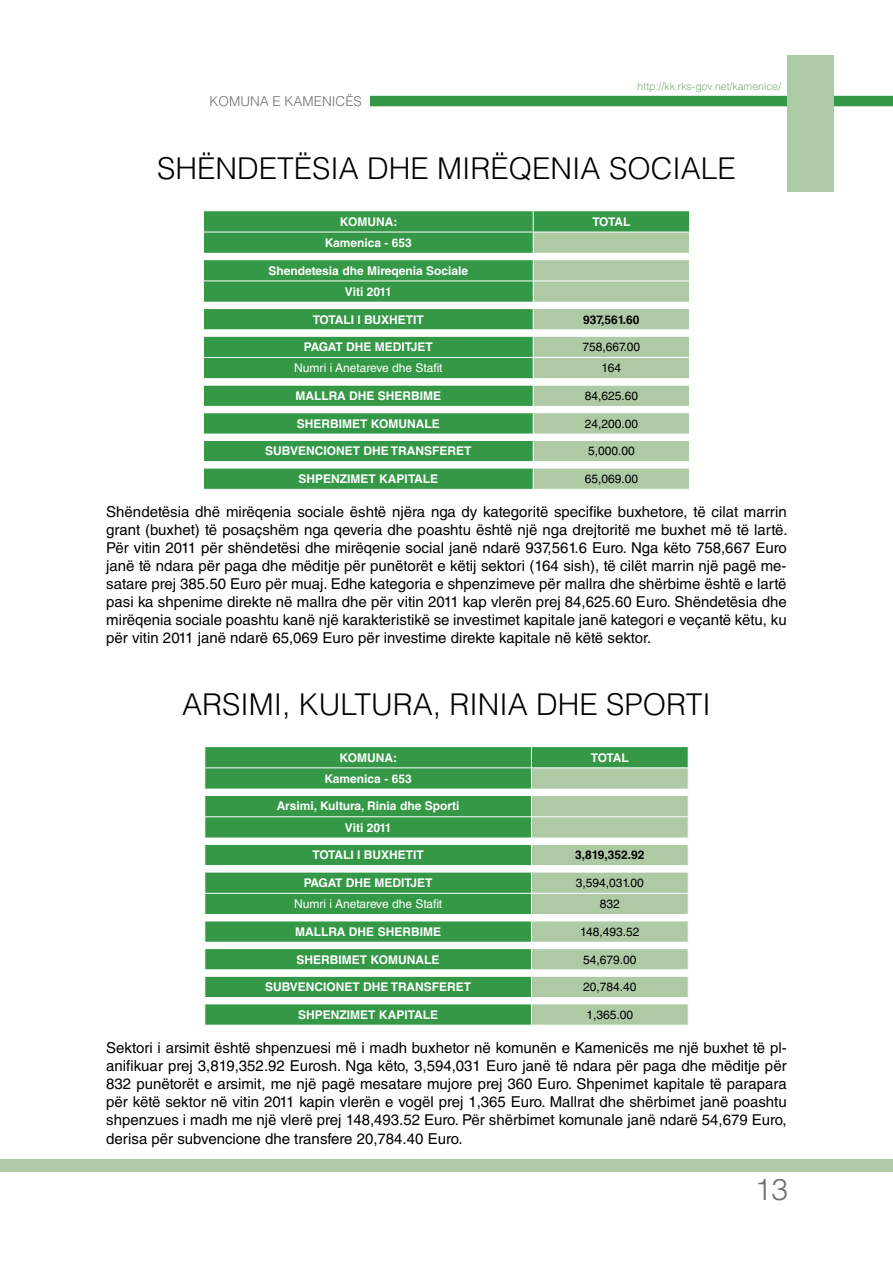
<style>
.page{position:relative;width:893px;height:1263px;background:#fff}
.page>*{position:absolute;margin:0;border:0;box-sizing:border-box;transform-origin:0 0}
.t1{font:300 30px "Helvetica LT Std";color:#000}
.t2{font:300 30px "Helvetica LT Std";color:#6d6e71}
.t3{font:15px/18px "Helvetica LT Std";color:#000;text-align:justify}
.t4{font:300 13.5px "Helvetica LT Std";color:#6d6e71}
.t5{font:700 12px/21.3px "Helvetica LT Std";color:#fff;text-align:center}
.t6{font:12px "Helvetica LT Std";color:#000}
.t7{font:12px "Helvetica LT Std";color:#fff}
.t8{font:700 12px "Helvetica LT Std";color:#000}
.t9{font:300 10.5px "Helvetica LT Std";color:#78ae72}
</style>
<div class="page">
<div style="left:370px;top:96px;width:523px;height:10px;background:#349846"></div>
<div style="left:787px;top:55px;width:46px;height:136px;background:#aecaa5"></div>
<div style="left:0;top:1159px;width:893px;height:12px;background:#aecaa5"></div>
<div style="left:204px;top:211px;width:329px;height:278px;background:#349846"></div>
<svg style="left:204px;top:254px;width:329px;height:214px;fill:#349846"></svg>
<hr style="left:203px;top:232px;width:330px;height:1px;background:#fff">
<hr style="left:203px;top:253px;width:330px;height:1px;background:#fff">
<hr style="left:203px;top:259px;width:330px;height:1px;background:#fff">
<hr style="left:203px;top:281px;width:330px;height:1px;background:#fff">
<hr style="left:203px;top:302px;width:330px;height:1px;background:#fff">
<hr style="left:203px;top:308px;width:330px;height:1px;background:#fff">
<hr style="left:203px;top:329px;width:330px;height:1px;background:#fff">
<hr style="left:203px;top:336px;width:330px;height:1px;background:#fff">
<hr style="left:203px;top:357px;width:330px;height:1px;background:#fff">
<hr style="left:203px;top:378px;width:330px;height:1px;background:#fff">
<hr style="left:203px;top:385px;width:330px;height:1px;background:#fff">
<hr style="left:203px;top:406px;width:330px;height:1px;background:#fff">
<hr style="left:203px;top:412px;width:330px;height:1px;background:#fff">
<hr style="left:203px;top:434px;width:330px;height:1px;background:#fff">
<hr style="left:203px;top:440px;width:330px;height:1px;background:#fff">
<hr style="left:203px;top:461px;width:330px;height:1px;background:#fff">
<hr style="left:203px;top:468px;width:330px;height:1px;background:#fff">
<svg style="left:203px;top:211px;width:1px;height:278px"></svg>
<svg style="left:533px;top:211px;width:157px;height:278px"></svg>
<svg style="left:205px;top:747px;width:326px;height:278px;background:#399a4a"></svg>
<svg style="left:205px;top:790px;width:326px;height:213px;fill:#349846"></svg>
<hr style="left:204px;top:767px;width:327px;height:1px;background:#fff">
<hr style="left:204px;top:789px;width:327px;height:1px;background:#fff">
<hr style="left:204px;top:795px;width:327px;height:1px;background:#fff">
<hr style="left:204px;top:816px;width:327px;height:1px;background:#fff">
<hr style="left:204px;top:838px;width:327px;height:1px;background:#fff">
<hr style="left:204px;top:844px;width:327px;height:1px;background:#fff">
<hr style="left:204px;top:865px;width:327px;height:1px;background:#fff">
<hr style="left:204px;top:872px;width:327px;height:1px;background:#fff">
<hr style="left:204px;top:893px;width:327px;height:1px;background:#fff">
<hr style="left:204px;top:914px;width:327px;height:1px;background:#fff">
<hr style="left:204px;top:920px;width:327px;height:1px;background:#fff">
<hr style="left:204px;top:942px;width:327px;height:1px;background:#fff">
<hr style="left:204px;top:948px;width:327px;height:1px;background:#fff">
<hr style="left:204px;top:969px;width:327px;height:1px;background:#fff">
<hr style="left:204px;top:976px;width:327px;height:1px;background:#fff">
<hr style="left:204px;top:997px;width:327px;height:1px;background:#fff">
<hr style="left:204px;top:1003px;width:327px;height:1px;background:#fff">
<svg style="left:204px;top:747px;width:1px;height:278px"></svg>
<svg style="left:531px;top:747px;width:158px;height:278px"></svg>
<p class="t4" style="left:210px;top:93px;width:152px">Komuna e KamenicËs</p>
<p class="t9" style="left:638px;top:80px;width:145px">http://kk.rks-gov.net/kamenice/</p>
<h1 class="t1" style="left:157px;top:149px;width:393px">SHËNDETËSIA DHE MI RËQENIA</h1>
<h1 class="t1" style="left:609px;top:149px;width:125px">SOCIALE</h1>
<p class="t5" style="left:340px;top:211px;width:59px">KOMUNA:</p>
<p class="t5" style="left:592px;top:211px;width:39px">TOTAL</p>
<p class="t5" style="left:325px;top:232px;width:89px">Kamenica - 653</p>
<p class="t5" style="left:268px;top:260px;width:201px">Shendetesia dhe Mireqenia Sociale<br>Viti 2011</p>
<p class="t5" style="left:313px;top:308px;width:113px">TOTALI I BUXHETIT</p>
<p class="t8" style="left:583px;top:312px;width:58px">937,561.60</p>
<p class="t5" style="left:304px;top:336px;width:130px">PAGAT DHE MEDITJET</p>
<p class="t6" style="left:582px;top:340px;width:59px">758,667.00</p>
<p class="t7" style="left:294px;top:361px;width:150px">Numri i Anetareve dhe Stafit</p>
<p class="t6" style="left:602px;top:361px;width:21px">164</p>
<p class="t5" style="left:295px;top:385px;width:147px">MALLRA DHE SHERBIME</p>
<p class="t6" style="left:585px;top:389px;width:55px">84,625.60</p>
<p class="t5" style="left:297px;top:413px;width:144px">SHERBIMET KOMUNALE</p>
<p class="t6" style="left:585px;top:416px;width:55px">24,200.00</p>
<p class="t5" style="left:265px;top:440px;width:208px">SUBVENCIONET DHE TRANSFERET</p>
<p class="t6" style="left:588px;top:444px;width:48px">5,000.00</p>
<p class="t5" style="left:298px;top:468px;width:141px">SHPENZIMET KAPITALE</p>
<p class="t6" style="left:585px;top:472px;width:55px">65,069.00</p>
<p class="t3" style="left:106px;top:502px;width:683px">Shëndetësia dhë mirëqenia sociale është njëra nga dy kategoritë specifike buxhetore, të cilat marrin grant (buxhet) të posaçshëm nga qeveria dhe poashtu është një nga drejtoritë me buxhet më të lartë.<br>Për vitin 2011 për shëndetësi dhe mirëqenie social janë ndarë 937,561.6 Euro. Nga këto 758,667 Euro janë të ndara për paga dhe mëditje për punëtorët e këtij sektori (164 sish), të cilët marrin një pagë me&shy;satare prej 385.50 Euro për muaj. Edhe kategoria e shpenzimeve për mallra dhe shërbime është e lartë pasi ka shpenime direkte në mallra dhe për vitin 2011 kap vlerën prej 84,625.60 Euro. Shëndetësia dhe mirëqenia sociale poashtu kanë një karakteristikë se investimet kapitale janë kategori e veçantë këtu, ku për vitin 2011 janë ndarë 65,069 Euro për investime direkte kapitale në këtë sektor.</p>
<h1 class="t1" style="left:182px;top:685px;width:303px">ARSIMI , KU LTU RA, RINIA</h1>
<h1 class="t1" style="left:536px;top:685px;width:170px">DHE SPORTI</h1>
<p class="t5" style="left:340px;top:746px;width:59px">KOMUNA:</p>
<p class="t5" style="left:591px;top:746px;width:39px">TOTAL</p>
<p class="t5" style="left:325px;top:768px;width:89px">Kamenica - 653</p>
<p class="t5" style="left:277px;top:795px;width:184px">Arsimi, Kultura, Rinia dhe Sporti<br>Viti 2011</p>
<p class="t5" style="left:312px;top:844px;width:113px">TOTALI I BUXHETIT</p>
<p class="t8" style="left:575px;top:848px;width:71px">3,819,352.92</p>
<p class="t5" style="left:304px;top:872px;width:130px">PAGAT DHE MEDITJET</p>
<p class="t6" style="left:576px;top:876px;width:70px">3,594,031.00</p>
<p class="t7" style="left:294px;top:897px;width:150px">Numri i Anetareve dhe Stafit</p>
<p class="t6" style="left:600px;top:897px;width:22px">832</p>
<p class="t5" style="left:295px;top:921px;width:147px">MALLRA DHE SHERBIME</p>
<p class="t6" style="left:580px;top:925px;width:61px">148,493.52</p>
<p class="t5" style="left:297px;top:948px;width:144px">SHERBIMET KOMUNALE</p>
<p class="t6" style="left:583px;top:952px;width:55px">54,679.00</p>
<p class="t5" style="left:265px;top:976px;width:208px">SUBVENCIONET DHE TRANSFERET</p>
<p class="t6" style="left:583px;top:980px;width:55px">20,784.40</p>
<p class="t5" style="left:298px;top:1004px;width:141px">SHPENZIMET KAPITALE</p>
<p class="t6" style="left:586px;top:1008px;width:48px">1,365.00</p>
<p class="t3" style="left:106px;top:1038px;width:682px">Sektori i arsimit është shpenzuesi më i madh buxhetor në komunën e Kamenicës me një buxhet të pl&shy;anifikuar prej 3,819,352.92 Eurosh. Nga këto, 3,594,031 Euro janë të ndara për paga dhe mëditje për 832 punëtorët e arsimit, me një pagë mesatare mujore prej 360 Euro. Shpenimet kapitale të parapara për këtë sektor në vitin 2011 kapin vlerën e vogël prej 1,365 Euro. Mallrat dhe shërbimet janë poashtu shpenzues i madh me një vlerë prej 148,493.52 Euro. Për shërbimet komunale janë ndarë 54,679 Euro, derisa për subvencione dhe transfere 20,784.40 Euro.</p>
<h1 class="t2" style="left:755px;top:1170px;width:35px">13</h1>
</div>
